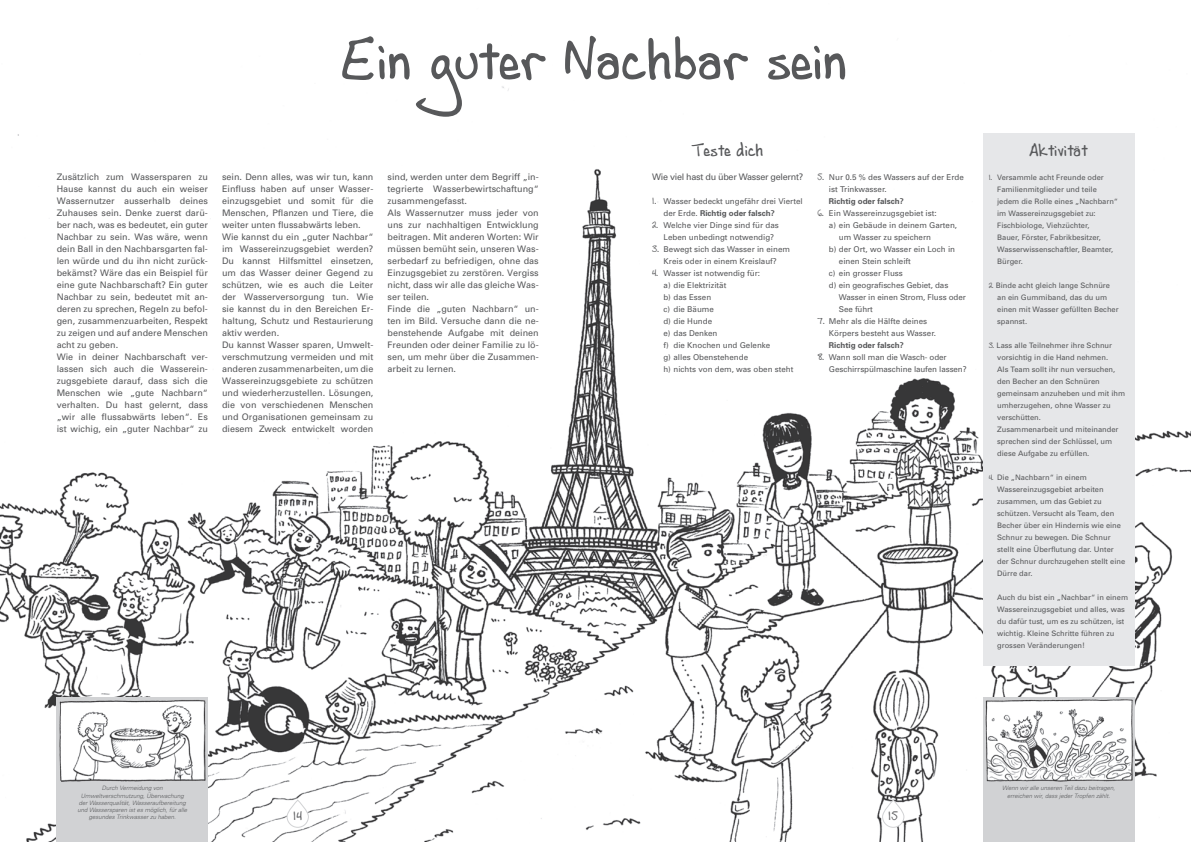
<style>
.page{position:relative;width:1191px;height:842px;background:#fff}
.page>*{position:absolute;margin:0;border:0;box-sizing:border-box;transform-origin:0 0}
.t1{font:60px "Andrew Script 16";color:#57585a}
.t2{font:18px "Andrew Script 16";color:#57585a}
.t3{font:12px "Andrew Script 16";color:#57585a}
.t4{font:9px/12px "Univers";color:#57585a}
.t5{font:9px "Univers";letter-spacing:-.03em;color:#57585a}
.t6{font:8px/12px "Univers";color:#57585a}
.t7{font:700 8px "Univers";color:#57585a}
.t8{font:7.5px/12px "Univers";color:#57585a}
.t9{font:italic 300 6px/7.2px "Univers";color:#57585a;text-align:center}
.s1{font-family:"Andrew Script 16";font-size:9px}
.s2{font-weight:700}
.s3{font-family:"Andrew Script 16"}
</style>
<div class="page">
<img style="left:0;top:86px;width:1191px;height:756px">
<div style="left:287px;top:800px;width:21px;height:27px;background:#fff;border-radius:11px"></div>
<div style="left:286px;top:800px;width:23px;height:28px;border:1px solid #d1d2d4;border-radius:11px"></div>
<div style="left:882px;top:800px;width:22px;height:27px;background:#fff;border-radius:11px"></div>
<div style="left:882px;top:800px;width:22px;height:28px;border:1px solid #d1d2d4;border-radius:11px"></div>
<div style="left:983px;top:133px;width:151px;height:533px;background:#e6e7e9"></div>
<div style="left:57px;top:698px;width:151px;height:144px;background:#d1d2d4"></div>
<div style="left:983px;top:698px;width:151px;height:144px;background:#d1d2d4"></div>
<img style="left:59px;top:700px;width:147px;height:82px">
<img style="left:985px;top:699px;width:148px;height:82px">
<h1 class="t1" style="left:342px;top:24px;width:508px">Ein guter Nachbar sein</h1>
<p class="t4" style="left:57px;top:171px;width:153px">Zusätzlich zum Wassersparen zu<br>Hause kannst du auch ein weiser<br>Wassernutzer ausserhalb deines<br>Zuhauses sein. Denke zuerst darü&shy;ber nach, was es bedeutet, ein guter<br>Nachbar zu sein. Was wäre, wenn dein Ball in den Nachbarsgarten fal&shy;len würde und du ihn nicht zurück&shy;bekämst? Wäre das ein Beispiel für eine gute Nachbarschaft? Ein guter<br>Nachbar zu sein, bedeutet mit an&shy;deren zu sprechen, Regeln zu befol&shy;gen, zusammenzuarbeiten, Respekt zu zeigen und auf andere Menschen acht zu geben.<br>Wie in deiner Nachbarschaft ver&shy;lassen sich auch die Wasserein&shy;zugsgebiete darauf, dass sich die<br>Menschen wie „gute Nachbarn“ verhalten. Du hast gelernt, dass „wir alle flussabwärts leben“. Es ist wichig, ein „guter Nachbar“ zu</p>
<p class="t4" style="left:222px;top:171px;width:153px">sein. Denn alles, was wir tun, kann<br>Einfluss haben auf unser Wasser&shy;einzugsgebiet und somit für die<br>Menschen, Pflanzen und Tiere, die weiter unten flussabwärts leben.<br>Wie kannst du ein „guter Nachbar“ im Wassereinzugsgebiet werden?<br>Du kannst Hilfsmittel einsetzen, um das Wasser deiner Gegend zu schützen, wie es auch die Leiter der Wasserversorgung tun. Wie sie kannst du in den Bereichen Er&shy;haltung, Schutz und Restaurierung aktiv werden.<br>Du kannst Wasser sparen, Umwelt&shy;verschmutzung vermeiden und mit anderen zusammenarbeiten, um die<br>Wassereinzugsgebiete zu schützen und wiederherzustellen. Lösungen, die von verschiedenen Menschen und Organisationen gemeinsam zu diesem Zweck entwickelt worden</p>
<p class="t4" style="left:387px;top:171px;width:153px">sind, werden unter dem Begriff „in&shy;tegrierte Wasserbewirtschaftung“ zusammengefasst.<br>Als Wassernutzer muss jeder von uns zur nachhaltigen Entwicklung beitragen. Mit anderen Worten: Wir müssen bemüht sein, unseren Was&shy;serbedarf zu befriedigen, ohne das<br>Einzugsgebiet zu zerstören. Vergiss nicht, dass wir alle das gleiche Was&shy;ser teilen.<br>Finde die „guten Nachbarn“ un&shy;ten im Bild. Versuche dann die ne&shy;benstehende Aufgabe mit deinen<br>Freunden oder deiner Familie zu lö&shy;sen, um mehr über die Zusammen&shy;arbeit zu lernen.</p>
<h2 class="t2" style="left:692px;top:139px;width:73px">Teste dich</h2>
<p class="t5" style="left:652px;top:172px;width:152px">Wie viel hast du über Wasser gelernt?</p>
<p class="t6" style="left:663px;top:195px;width:141px;text-indent:-11px"><span class="s1">1.</span> Wasser bedeckt ungefähr drei Viertel der Erde. <span class="s2">Richtig oder falsch?</span></p>
<p class="t6" style="left:663px;top:219px;width:117px;text-indent:-11px"><span class="s1">2.</span> Welche vier Dinge sind für das<br>Leben unbedingt notwendig?</p>
<p class="t6" style="left:652px;top:243px;width:139px;text-align:center"><span class="s1">3.</span> Bewegt sich das Wasser in einem<br>Kreis oder in einem Kreislauf?</p>
<p class="t6" style="left:663px;top:267px;width:132px;text-indent:-11px"><span class="s1">4.</span> Wasser ist notwendig für:<br>a) die Elektrizität<br>b) das Essen<br>c) die Bäume<br>d) die Hunde<br>e) das Denken<br>f) die Knochen und Gelenke<br>g) alles Obenstehende<br>h) nichts von dem, was oben steht</p>
<p class="t6" style="left:829px;top:171px;width:136px;text-indent:-11px"><span class="s1">5.</span> Nur 0.5 % des Wassers auf der Erde ist Trinkwasser.</p>
<p class="t7" style="left:829px;top:196px;width:76px">Richtig oder falsch?</p>
<p class="t6" style="left:817px;top:207px;width:121px"><span class="s1">6.</span> Ein Wassereinzugsgebiet ist:</p>
<p class="t6" style="left:829px;top:219px;width:130px">a) ein Gebäude in deinem Garten,</p>
<p class="t6" style="left:839px;top:231px;width:94px">um Wasser zu speichern</p>
<p class="t6" style="left:829px;top:243px;width:128px">b) der Ort, wo Wasser ein Loch in</p>
<p class="t6" style="left:839px;top:255px;width:74px">einen Stein schleift</p>
<p class="t6" style="left:829px;top:267px;width:75px">c) ein grosser Fluss</p>
<p class="t6" style="left:829px;top:279px;width:121px">d) ein geografisches Gebiet, das</p>
<p class="t6" style="left:839px;top:291px;width:128px">Wasser in einen Strom, Fluss oder</p>
<p class="t6" style="left:839px;top:303px;width:36px">See führt</p>
<p class="t6" style="left:829px;top:315px;width:109px;text-indent:-11px"><span class="s1">7.</span> Mehr als die Hälfte deines<br>Körpers besteht aus Wasser.</p>
<p class="t7" style="left:829px;top:340px;width:76px">Richtig oder falsch?</p>
<p class="t6" style="left:829px;top:351px;width:139px;text-indent:-11px"><span class="s1">8.</span> Wann soll man die Wasch- oder<br>Geschirrspülmaschine laufen lassen?</p>
<h2 class="t2" style="left:1029px;top:139px;width:60px">Aktivität</h2>
<p class="t8" style="left:997px;top:171px;width:122px;text-indent:-9px"><span class="s3">1.</span> Versammle acht Freunde oder<br>Familienmitglieder und teile jedem die Rolle eines „Nachbarn“ im Wassereinzugsgebiet zu:<br>Fischbiologe, Viehzüchter,<br>Bauer, Förster, Fabrikbesitzer,<br>Wasserwissenschaftler, Beamter,<br>Bürger.</p>
<p class="t8" style="left:997px;top:279px;width:123px;text-indent:-9px"><span class="s3">2.</span> Binde acht gleich lange Schnüre an ein Gummiband, das du um einen mit Wasser gefüllten Becher spannst.</p>
<p class="t8" style="left:997px;top:339px;width:129px;text-indent:-9px"><span class="s3">3.</span> Lass alle Teilnehmer ihre Schnur vorsichtig in die Hand nehmen.<br>Als Team sollt ihr nun versuchen, den Becher an den Schnüren gemeinsam anzuheben und mit ihm umherzugehen, ohne Wasser zu verschütten.<br>Zusammenarbeit und miteinander sprechen sind der Schlüssel, um diese Aufgabe zu erfüllen.</p>
<p class="t8" style="left:997px;top:471px;width:129px;text-indent:-9px"><span class="s3">4.</span> Die „Nachbarn“ in einem<br>Wassereinzugsgebiet arbeiten zusammen, um das Gebiet zu schützen. Versucht als Team, den<br>Becher über ein Hindernis wie eine<br>Schnur zu bewegen. Die Schnur stellt eine Überflutung dar. Unter der Schnur durchzugehen stellt eine<br>Dürre dar.</p>
<p class="t8" style="left:997px;top:591px;width:132px">Auch du bist ein „Nachbar“ in einem Wassereinzugsgebiet und alles, was du dafür tust, um es zu schützen, ist wichtig. Kleine Schritte führen zu grossen Veränderungen!</p>
<p class="t9" style="left:77px;top:785px;width:111px">Durch Vermeidung von Umweltverschmutzung, Überwachung der Wasserqualität, Wasseraufbereitung und Wassersparen ist es möglich, für alle gesundes Trinkwasser zu haben.</p>
<p class="t9" style="left:1002px;top:785px;width:114px">Wenn wir alle unseren Teil dazu beitragen, erreichen wir, dass jeder Tropfen zählt.</p>
<h3 class="t3" style="left:293px;top:809px;width:10px">14</h3>
<h3 class="t3" style="left:888px;top:809px;width:12px">15</h3>
</div>
